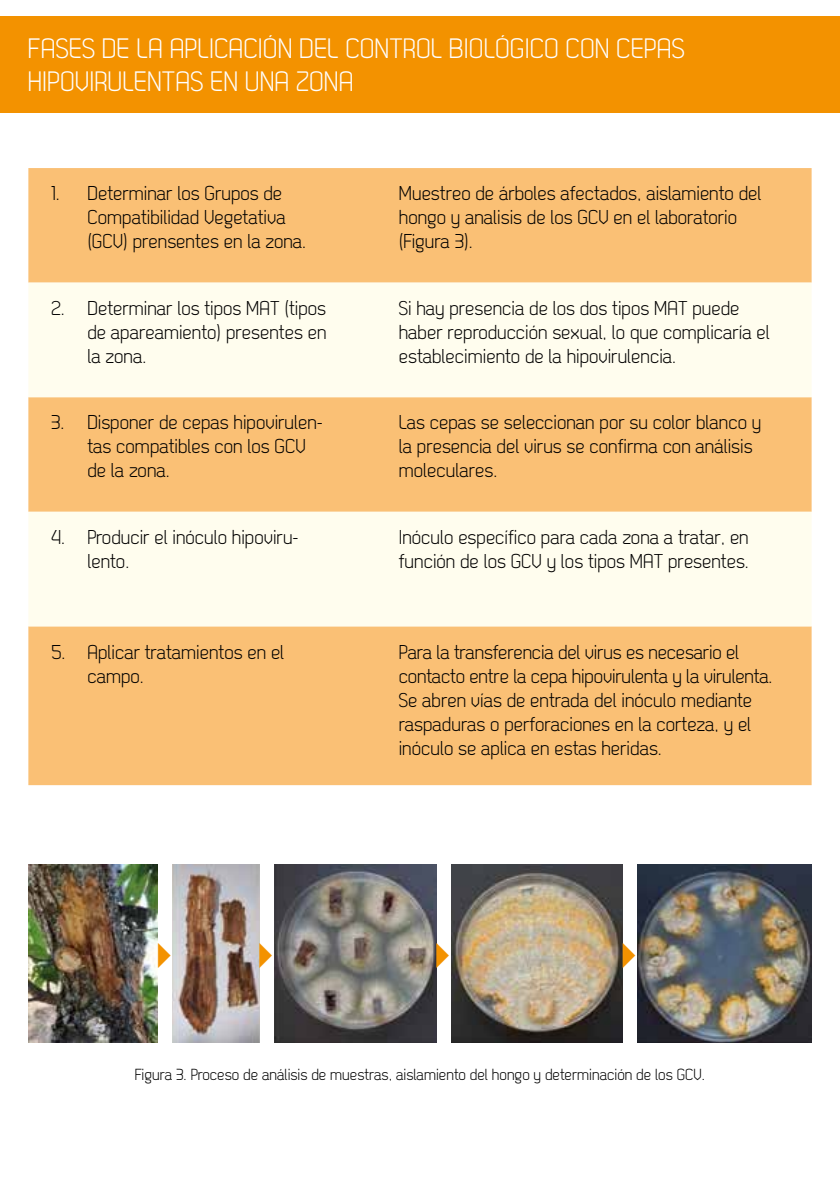
<style>
.page{position:relative;width:840px;height:1191px;background:#fff}
.page>*{position:absolute;margin:0;border:0;box-sizing:border-box;transform-origin:0 0}
.t1{font:28px/33.6px "Dekar";color:#fff}
.t2{font:20px/24px "Dekar";color:#000}
.t3{font:16px "Dekar";color:#000}
</style>
<div class="page">
<img style="left:28px;top:864px;width:130px;height:178px">
<img style="left:173px;top:864px;width:86px;height:178px">
<img style="left:274px;top:864px;width:162px;height:178px">
<img style="left:451px;top:864px;width:171px;height:178px">
<img style="left:637px;top:864px;width:174px;height:178px">
<div style="left:0;top:16px;width:839px;height:96px;background:#f39200"></div>
<div style="left:28px;top:168px;width:783px;height:617px;background:#fac075"></div>
<svg style="left:28px;top:283px;width:783px;height:343px;background:#fde8c5"></svg>
<svg style="left:172px;top:943px;width:88px;height:25px;background:#a38f86"></svg>
<svg style="left:436px;top:943px;width:1px;height:25px"></svg>
<svg style="left:622px;top:943px;width:1px;height:25px"></svg>
<h1 class="t1" style="left:28px;top:32px;width:658px">FASES DE LA APLICACIÓN DEL CONTROL BIOLÓGICO CON CEPAS<br>HIPOVIRULENTAS EN UNA ZONA</h1>
<p class="t2" style="left:87px;top:182px;width:220px;text-indent:-36px">1. Determinar los Grupos de<br>Compatibilidad Vegetativa (GCV) prensentes en la zona.</p>
<p class="t2" style="left:398px;top:182px;width:364px">Muestreo de árboles afectados, aislamiento del hongo y analisis de los GCV en el laboratorio (Figura 3).</p>
<p class="t2" style="left:87px;top:297px;width:240px;text-align:justify;text-indent:-36px">2. Determinar los tipos MAT (tipos de apareamiento) presentes en la zona.</p>
<p class="t2" style="left:398px;top:297px;width:372px">Si hay presencia de los dos tipos MAT puede haber reproducción sexual, lo que complicaría el establecimiento de la hipovirulencia.</p>
<p class="t2" style="left:87px;top:411px;width:237px;text-indent:-36px">3. Disponer de cepas hipovirulen&shy;tas compatibles con los GCV de la zona.</p>
<p class="t2" style="left:398px;top:411px;width:364px">Las cepas se seleccionan por su color blanco y la presencia del virus se confirma con análisis moleculares.</p>
<p class="t2" style="left:87px;top:526px;width:213px;text-indent:-36px">4. Producir el inóculo hipoviru&shy;lento.</p>
<p class="t2" style="left:398px;top:526px;width:351px">Inóculo específico para cada zona a tratar, en función de los GCV y los tipos MAT presentes.</p>
<p class="t2" style="left:87px;top:640px;width:198px;text-indent:-36px">5. Aplicar tratamientos en el campo.</p>
<p class="t2" style="left:398px;top:640px;width:375px">Para la transferencia del virus es necesario el contacto entre la cepa hipovirulenta y la virulenta.<br>Se abren vías de entrada del inóculo mediante raspaduras o perforaciones en la corteza, y el inóculo se aplica en estas heridas.</p>
<p class="t3" style="left:135px;top:1067px;width:571px">Figura 3. Proceso de análisis de muestras, aislamiento del hongo y determinación de los GCV.</p>
</div>
